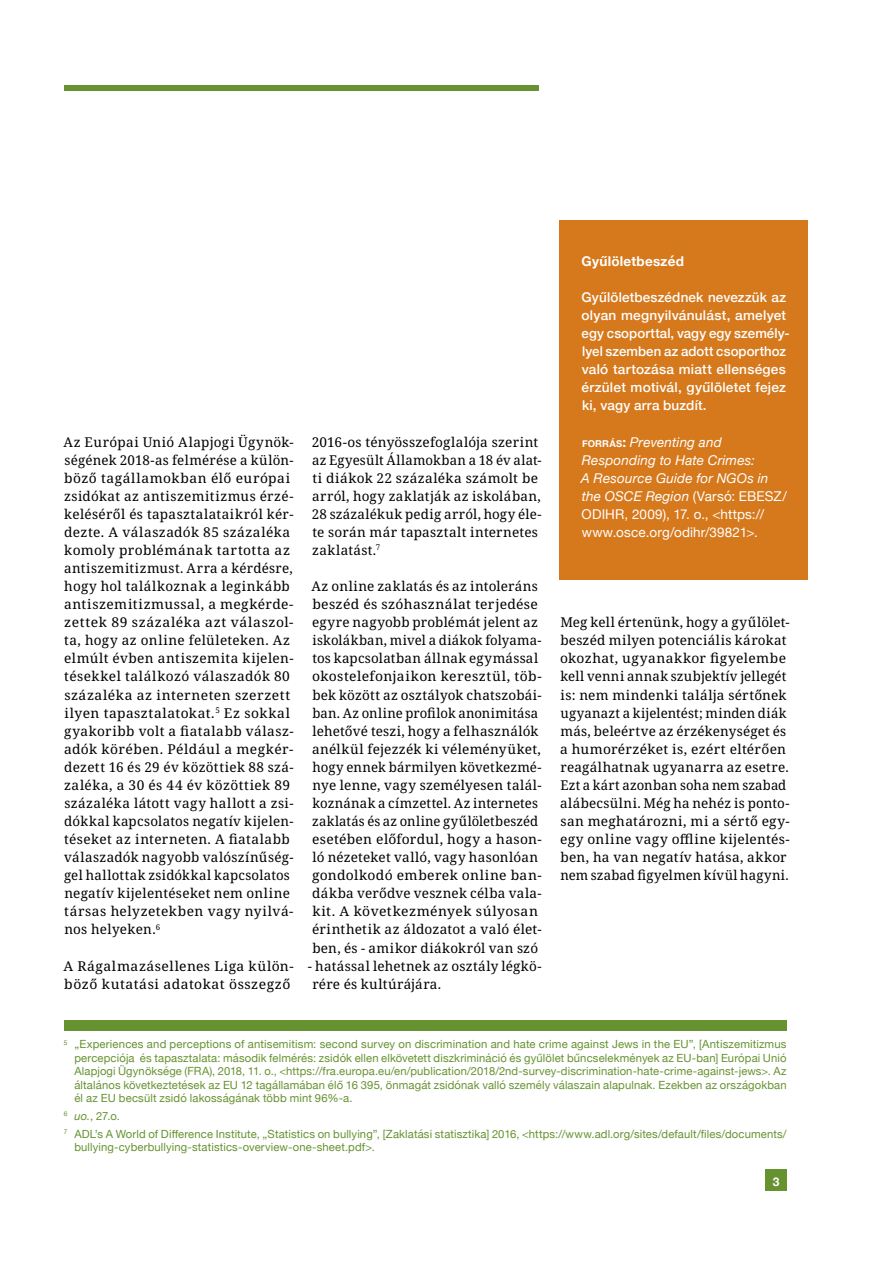
<style>
.page{position:relative;width:893px;height:1263px;background:#fff}
.page>*{position:absolute;margin:0;border:0;box-sizing:border-box;transform-origin:0 0}
.t1{font:13.5px/18px "Noto Serif";letter-spacing:.025em;color:#000}
.t2{font:500 13.5px/18px "Helvetica Neue";letter-spacing:.015em;color:#fff}
.t3{font:italic 13.5px/18.1px "Helvetica Neue";letter-spacing:.01em;color:#fff}
.t4{font:700 13.5px "Helvetica Neue";letter-spacing:.02em;color:#fff}
.t5{font:700 12px "Helvetica Neue";color:#fff}
.t6{font:11.25px/13.5px "Helvetica Neue";letter-spacing:.01em;color:#669230;text-align:justify}
.s1{font-weight:700;font-style:normal;font-size:9.45px}
.s2{font-weight:700;font-style:normal}
.s3{font-style:normal}
.s4{font-style:italic}
</style>
<div class="page">
<div style="left:765px;top:1169px;width:22px;height:22px;background:#669230"></div>
<div style="left:64px;top:1020px;width:723px;height:11px;background:#669230"></div>
<div style="left:64px;top:85px;width:475px;height:5px;background:#669230"></div>
<div style="left:560px;top:220px;width:248px;height:359px;background:#d6781c"></div>
<p class="t1" style="left:63px;top:433px;width:232px">Az Európai Unió Alapjogi Ügynök&shy;ségének 2018-as felmérése a külön&shy;böző tagállamokban élő európai zsidókat az antiszemitizmus érzé&shy;keléséről és tapasztalataikról kér&shy;dezte. A válaszadók 85 százaléka komoly problémának tartotta az antiszemitizmust. Arra a kérdésre, hogy hol találkoznak a leginkább antiszemitizmussal, a megkérde&shy;zettek 89 százaléka azt válaszol&shy;ta, hogy az online felületeken. Az elmúlt évben antiszemita kijelen&shy;tésekkel találkozó válaszadók 80 százaléka az interneten szerzett ilyen tapasztalatokat.<sup>5</sup> Ez sokkal gyakoribb volt a fiatalabb válasz&shy;adók körében. Például a megkér&shy;dezett 16 és 29 év közöttiek 88 szá&shy;zaléka, a 30 és 44 év közöttiek 89 százaléka látott vagy hallott a zsi&shy;dókkal kapcsolatos negatív kijelen&shy;téseket az interneten. A fiatalabb válaszadók nagyobb valószínűség&shy;gel hallottak zsidókkal kapcsolatos negatív kijelentéseket nem online társas helyzetekben vagy nyilvá&shy;nos helyeken.<sup>6</sup></p>
<p class="t1" style="left:63px;top:957px;width:232px">A Rágalmazásellenes Liga külön&shy;böző kutatási adatokat összegző</p>
<p class="t1" style="left:312px;top:433px;width:231px">2016-os tényösszefoglalója szerint az Egyesült Államokban a 18 év alat&shy;ti diákok 22 százaléka számolt be arról, hogy zaklatják az iskolában,<br>28 százalékuk pedig arról, hogy éle&shy;te során már tapasztalt internetes zaklatást.<sup>7</sup></p>
<p class="t1" style="left:311px;top:578px;width:232px">Az online zaklatás és az intoleráns beszéd és szóhasználat terjedése egyre nagyobb problémát jelent az iskolákban, mivel a diákok folyama&shy;tos kapcsolatban állnak egymással okostelefonjaikon keresztül, töb&shy;bek között az osztályok chatszobái&shy;ban. Az online profilok anonimitása lehetővé teszi, hogy a felhasználók anélkül fejezzék ki véleményüket, hogy ennek bármilyen következmé&shy;nye lenne, vagy személyesen talál&shy;koznának a címzettel. Az internetes zaklatás és az online gyűlöletbeszéd esetében előfordul, hogy a hason&shy;ló nézeteket valló, vagy hasonlóan gondolkodó emberek online ban&shy;dákba verődve vesznek célba vala&shy;kit. A következmények súlyosan érinthetik az áldozatot a való élet&shy;ben, és - amikor diákokról van szó</p>
<p class="t1" style="left:312px;top:957px;width:231px;text-indent:-5px">- hatással lehetnek az osztály légkö&shy;rére és kultúrájára.</p>
<p class="t4" style="left:582px;top:250px;width:104px">Gyűlöletbeszéd</p>
<p class="t2" style="left:581px;top:287px;width:210px">Gyűlöletbeszédnek nevezzük az olyan megnyilvánulást, amelyet egy csoporttal, vagy egy személ - lyel szemben az adott csoporthoz való tartozása miatt ellenséges érzület motivál, gyűlöletet fejez ki, vagy arra buzdít.</p>
<p class="t3" style="left:581px;top:433px;width:208px"><span class="s1">FORRÁS</span><span class="s2">:</span> Preventing and<br>Responding to Hate Crimes:<br>A Resource Guide for NGOs in the OSCE Region <span class="s3">(Varsó: EBESZ/<br>ODIHR, 2009), 17. o., &lt;https:// www.osce.org/odihr/39821&gt;.</span></p>
<p class="t1" style="left:560px;top:614px;width:231px">Meg kell értenünk, hogy a gyűlölet&shy;beszéd milyen potenciális károkat okozhat, ugyanakkor figyelembe kell venni annak szubjektív jellegét is: nem mindenki találja sértőnek ugyanazt a kijelentést; minden diák más, beleértve az érzékenységet és a humorérzéket is, ezért eltérően reagálhatnak ugyanarra az esetre.<br>Ezt a kárt azonban soha nem szabad alábecsülni. Még ha nehéz is ponto&shy;san meghatározni, mi a sértő egy&shy;egy online vagy offline kijelentés&shy;ben, ha van negatív hatása, akkor nem szabad figyelmen kívül hagyni.</p>
<p class="t6" style="left:74px;top:1038px;width:714px;text-indent:-11px"><sup>5</sup> „Experiences and perceptions of antisemitism: second survey on discrimination and hate crime against Jews in the EU”, [Antiszemitizmus percepciója és tapasztalata: második felmérés: zsidók ellen elkövetett diszkrimináció és gyűlölet bűncselekmények az EU-ban] Európai Unió Alapjogi Ügynöksége (FRA), 2018, 11. o., &lt;https://fra.europa.eu/en/publication/2018/2nd-survey-discrimination-hate-crime-against-jews&gt;. Az általános következtetések az EU 12 tagállamában élő 16 395, önmagát zsidónak valló személy válaszain alapulnak. Ezekben az országokban él az EU becsült zsidó lakosságának több mint 96%-a.</p>
<p class="t6" style="left:64px;top:1108px;width:724px;line-height:17.7px"><sup>6</sup> <span class="s4">uo.</span>, 27.o.<br><sup>7</sup> ADL’s A World of Difference Institute, „Statistics on bullying”, [Zaklatási statisztika] 2016, &lt;https://www.adl.org/sites/default/files/documents/</p>
<p class="t6" style="left:74px;top:1141px;width:302px">bullying-cyberbullying-statistics-overview-one-sheet.pdf&gt;.</p>
<p class="t5" style="left:773px;top:1172px;width:8px">3</p>
</div>
